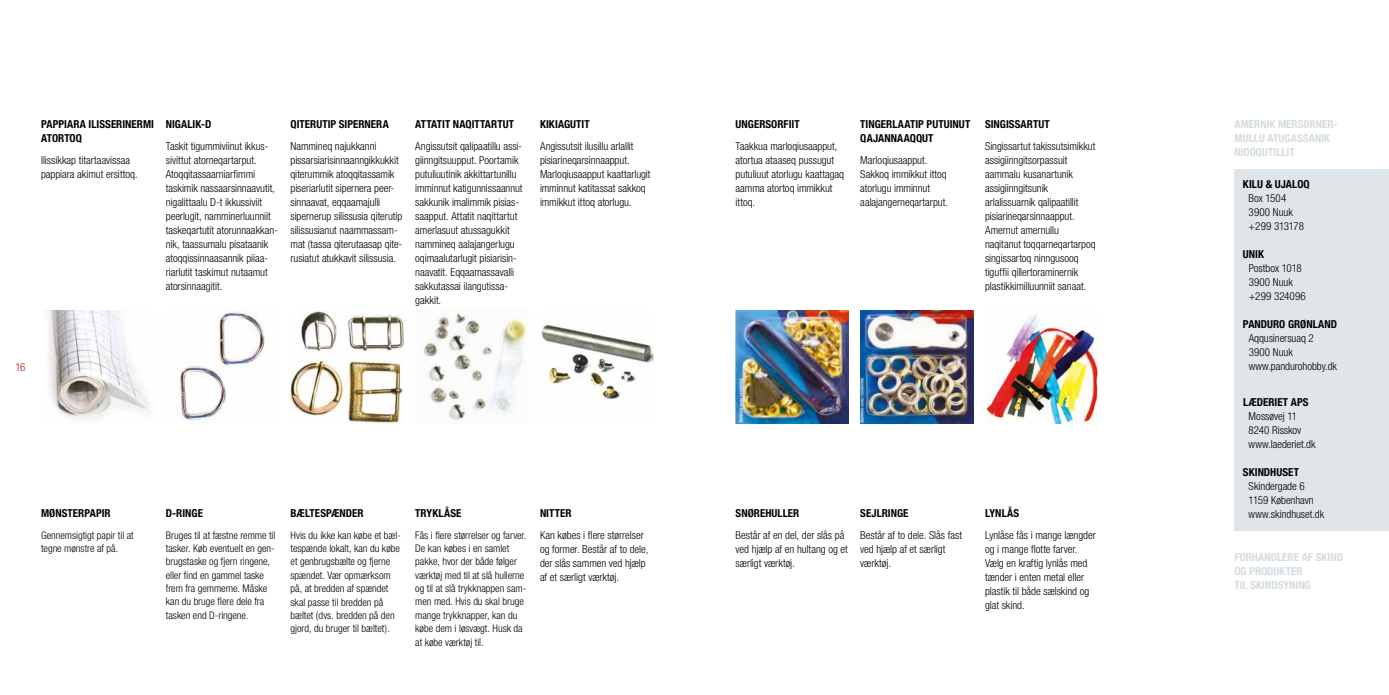
<style>
.page{position:relative;width:1389px;height:695px;background:#fff}
.page>*{position:absolute;margin:0;border:0;box-sizing:border-box;transform-origin:0 0}
.t1{font:300 condensed 11px/14px "Helvetica Neue";letter-spacing:-.005em;color:#000}
.t2{font:700 condensed 11px/14px "Helvetica Neue";letter-spacing:.005em;color:#000}
.t3{font:700 condensed 11px/14px "Helvetica Neue";letter-spacing:.005em;color:#d4dce1}
.t4{font:300 condensed 11px "Helvetica Neue";color:#cd171a}
.t5{font:300 condensed 10.5px/13.4px "Helvetica Neue";color:#000}
</style>
<div class="page">
<img style="left:291px;top:310px;width:113px;height:113px">
<img style="left:48px;top:310px;width:102px;height:109px">
<img style="left:985px;top:314px;width:113px;height:109px">
<img style="left:860px;top:310px;width:114px;height:113px">
<img style="left:736px;top:310px;width:113px;height:113px">
<img style="left:541px;top:324px;width:112px;height:77px">
<img style="left:423px;top:312px;width:106px;height:108px">
<img style="left:176px;top:310px;width:92px;height:113px">
<div style="left:1234px;top:169px;width:155px;height:361px;background:#dfe5e9"></div>
<p class="t2" style="left:41px;top:117px;width:113px">PAPPIARA ILISSERINERMI<br>ATORTOQ</p>
<p class="t1" style="left:41px;top:153px;width:98px">Ilissikkap titartaavissaa pappiara akimut ersittoq.</p>
<p class="t2" style="left:166px;top:117px;width:46px">NIGALIK-D</p>
<p class="t1" style="left:166px;top:139px;width:114px">Taskit tigummiviinut ikkus&shy;sivittut atorneqartarput.<br>Atoqqitassaarniarfimmi taskimik nassaarsinnaavutit, nigalittaalu D-t ikkussiviit peerlugit, namminerluunniit taskeqartutit atorunnaakkan&shy;nik, taassumalu pisataanik atoqqissinnaasannik piiaa&shy;riarlutit taskimut nutaamut atorsinnaagitit.</p>
<p class="t2" style="left:291px;top:117px;width:100px">QITERUTIP SIPERNERA</p>
<p class="t1" style="left:291px;top:139px;width:114px">Nammineq najukkanni pissarsiarisinnaanngikkukkit qiterummik atoqqitassamik piseriarlutit sipernera peer&shy;sinnaavat, eqqaamajulli sipernerup silissusia qiterutip silissusianut naammassam&shy;mat (tassa qiterutaasap qite&shy;rusiatut atukkavit silissusia.</p>
<p class="t2" style="left:415px;top:117px;width:100px">ATTATIT NAQITTARTUT</p>
<p class="t1" style="left:415px;top:139px;width:109px">Angissutsit qalipaatillu assi&shy;giinngitsuupput. Poortamik putuliuutinik akkittartunillu imminnut katigunnissaannut sakkunik imalimmik pisias&shy;saapput. Attatit naqittartut amerlasuut atussagukkit nammineq aalajangerlugu oqimaalutarlugit pisiarisin&shy;naavatit. Eqqaamassavalli sakkutassai ilangutissa&shy;gakkit.</p>
<p class="t2" style="left:540px;top:117px;width:51px">KI KIAGUTIT</p>
<p class="t1" style="left:540px;top:139px;width:112px">Angissutsit ilusillu arlallit pisiarineqarsinnaapput.<br>Marloqiusaapput kaattarlugit imminnut katitassat sakkoq immikkut ittoq atorlugu.</p>
<p class="t4" style="left:16px;top:361px;width:12px">16</p>
<p class="t2" style="left:41px;top:506px;width:71px">MØNSTERPAPIR</p>
<p class="t5" style="left:41px;top:528px;width:94px">Gennemsigtigt papir til at tegne mønstre af på.</p>
<p class="t2" style="left:166px;top:506px;width:39px">D-RINGE</p>
<p class="t5" style="left:166px;top:528px;width:111px">Bruges til at fæstne remme til tasker. Køb eventuelt en gen&shy;brugstaske og fjern ringene, eller find en gammel taske frem fra gemmerne. Måske kan du bruge flere dele fra tasken end D-ringene.</p>
<p class="t2" style="left:291px;top:506px;width:75px">BÆLTESPÆNDER</p>
<p class="t5" style="left:291px;top:528px;width:112px">Hvis du ikke kan købe et bæl&shy;tespænde lokalt, kan du købe et genbrugsbælte og fjerne spændet. Vær opmærksom på, at bredden af spændet skal passe til bredden på bæltet (dvs. bredden på den gjord, du bruger til bæltet).</p>
<p class="t2" style="left:415px;top:506px;width:48px">TRYKLÅSE</p>
<p class="t5" style="left:415px;top:528px;width:113px">Fås i flere størrelser og farver.<br>De kan købes i en samlet pakke, hvor der både følger værktøj med til at slå hullerne og til at slå trykknappen sam&shy;men med. Hvis du skal bruge mange trykknapper, kan du købe dem i løsvægt. Husk da at købe værktøj til.</p>
<p class="t2" style="left:540px;top:506px;width:33px">NITTER</p>
<p class="t1" style="left:540px;top:528px;width:110px">Kan købes i flere størrelser og former. Består af to dele, der slås sammen ved hjælp af et særligt værktøj.</p>
<p class="t2" style="left:736px;top:117px;width:66px">UNGERSORFIIT</p>
<p class="t1" style="left:736px;top:139px;width:110px">Taakkua marloqiusaapput, atortua ataaseq pussugut putuliuut atorlugu kaattagaq aamma atortoq immikkut ittoq.</p>
<p class="t2" style="left:860px;top:117px;width:111px">TI NGERLAATIP PUTUINUT<br>QAJANNAAQQUT</p>
<p class="t1" style="left:860px;top:153px;width:89px">Marloqiusaapput.<br>Sakkoq immikkut ittoq atorlugu imminnut aalajangerneqartarput.</p>
<p class="t2" style="left:985px;top:117px;width:66px">SI NGISSARTUT</p>
<p class="t1" style="left:985px;top:139px;width:112px">Singissartut takissutsimikkut assigiinngitsorpassuit aammalu kusanartunik assigiinngitsunik arlalissuarnik qalipaatillit pisiarineqarsinnaapput.<br>Amernut amernullu naqitanut toqqarneqartarpoq singissartoq ninngusooq tiguffii qillertoraminernik plastikkimilluunniit sanaat.</p>
<p class="t3" style="left:1234px;top:117px;width:105px">AMERN IK MERSORNER-<br>MULLU</p>
<p class="t3" style="left:1234px;top:131px;width:97px;text-indent:33px">ATUGASSANIK<br>NIOQQUTILLIT</p>
<p class="t2" style="left:1243px;top:177px;width:68px">KI LU &amp; UJALOQ</p>
<p class="t1" style="left:1249px;top:191px;width:57px">Box 1504<br>3900 Nuuk +299 313178</p>
<p class="t2" style="left:1243px;top:247px;width:23px">UNIK</p>
<p class="t1" style="left:1249px;top:261px;width:59px">Postbox 1018<br>3900 Nuuk +299 324096</p>
<p class="t2" style="left:1243px;top:317px;width:96px">PANDURO GRØNLAND</p>
<p class="t1" style="left:1249px;top:331px;width:90px">Aqqusinersuaq 2<br>3900 Nuuk www.pandurohobby.dk</p>
<p class="t2" style="left:1243px;top:395px;width:67px">LÆDERIET APS</p>
<p class="t1" style="left:1249px;top:409px;width:68px">Mossøvej 11<br>8240 Risskov www.laederiet.dk</p>
<p class="t2" style="left:1243px;top:465px;width:57px">SKINDHUSET</p>
<p class="t1" style="left:1249px;top:479px;width:67px">Skindergade 6<br>1159 København</p>
<p class="t2" style="left:985px;top:506px;width:35px">LYNLÅS</p>
<p class="t1" style="left:985px;top:528px;width:112px">Lynlåse fås i mange længder og i mange flotte farver.<br>Vælg en kraftig lynlås med tænder i enten metal eller plastik til både sælskind og glat skind.</p>
<p class="t2" style="left:736px;top:506px;width:65px">SNØREHULLER</p>
<p class="t1" style="left:1249px;top:507px;width:77px">www.skindhuset.dk</p>
<p class="t1" style="left:736px;top:528px;width:114px">Består af en del, der slås på ved hjælp af en hultang og et særligt værktøj.</p>
<p class="t2" style="left:860px;top:506px;width:50px">SEJLRINGE</p>
<p class="t1" style="left:860px;top:528px;width:103px">Består af to dele. Slås fast ved hjælp af et særligt værktøj.</p>
<p class="t3" style="left:1234px;top:550px;width:110px">FORHANDLERE AF SKIND<br>OG PRODUKTER<br>TIL SKINDSYNING</p>
</div>
